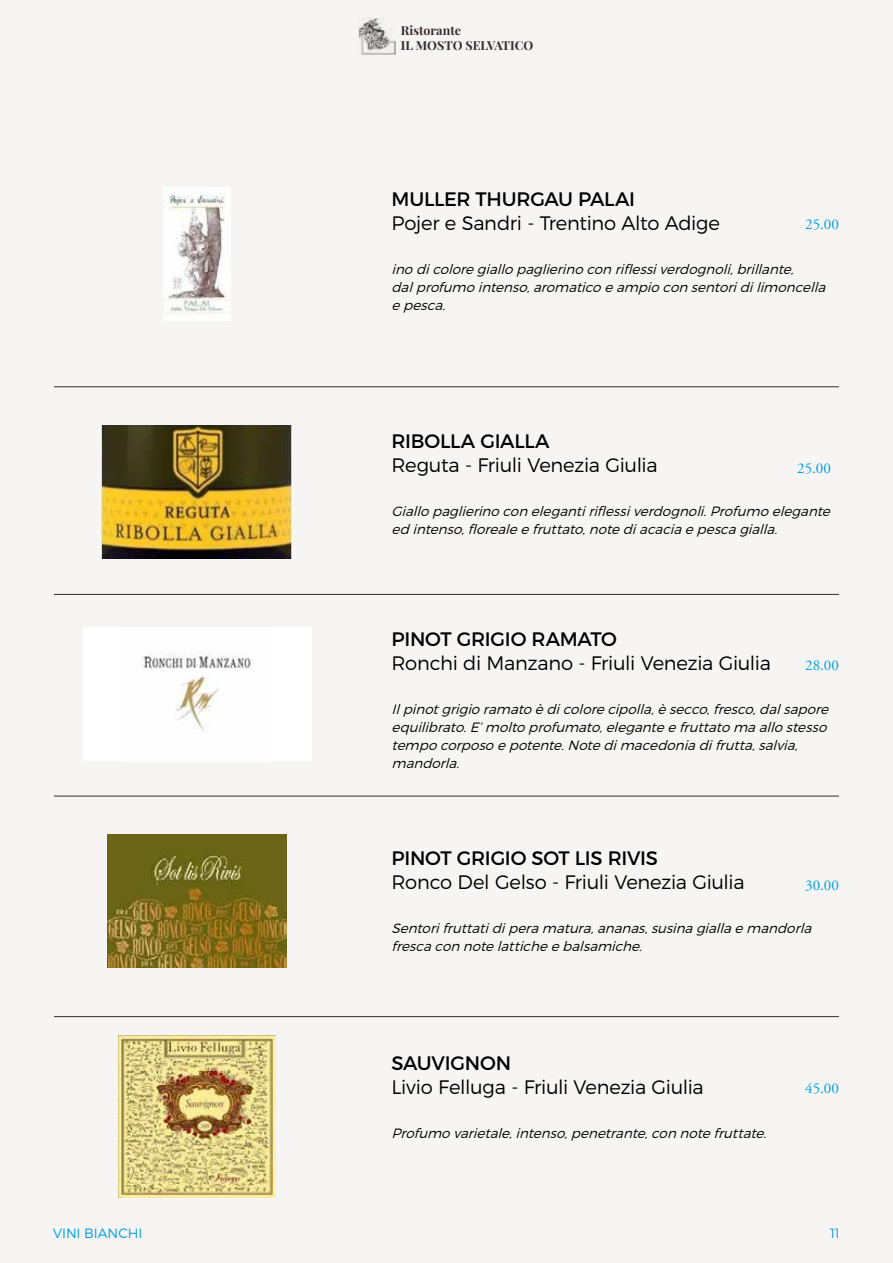
<style>
.page{position:relative;width:893px;height:1263px;background:#f6f5f4}
.page>*{position:absolute;margin:0;border:0;box-sizing:border-box;transform-origin:0 0}
.t1{font:300 19.5px "Montserrat";letter-spacing:-.02em;color:#000}
.t2{font:19.5px "Montserrat";letter-spacing:-.015em;color:#000}
.t3{font:15px "Adobe Garamond Pro";color:#009fe3}
.t4{font:italic 300 13.5px/18px "Montserrat";letter-spacing:.015em;color:#000}
.t5{font:300 13.5px "Montserrat";letter-spacing:-.005em;color:#009fe3}
.t6{font:700 12.45px/14.9px "Playfair Display";color:#372c2e}
</style>
<div class="page">
<img style="left:359px;top:18px;width:37px;height:36px">
<hr style="left:54px;top:386px;width:785px;height:1px;background:#372c2e">
<hr style="left:54px;top:594px;width:785px;height:1px;background:#372c2e">
<hr style="left:54px;top:796px;width:785px;height:1px;background:#372c2e">
<hr style="left:54px;top:1016px;width:785px;height:1px;background:#372c2e">
<img style="left:102px;top:425px;width:190px;height:134px">
<img style="left:164px;top:187px;width:66px;height:125px">
<img style="left:107px;top:834px;width:180px;height:134px">
<img style="left:118px;top:1036px;width:158px;height:161px">
<div style="left:83px;top:627px;width:228px;height:134px;background:#fff"></div>
<img style="left:142px;top:651px;width:111px;height:80px">
<p class="t6" style="left:401px;top:22px;width:134px">Ristorante<br>IL MOSTO SELVATICO</p>
<h1 class="t2" style="left:392px;top:187px;width:245px">MULLER THURGAU PALAI</h1>
<h1 class="t1" style="left:392px;top:211px;width:330px">Pojer e Sandri - Trentino Alto Adige</h1>
<p class="t3" style="left:805px;top:215px;width:35px">25.00</p>
<p class="t4" style="left:391px;top:260px;width:439px">ino dicoloregiallo paglierino con riflessiverdognoli,brillante, dalprofumo intenso,aromatico eampio con sentoridilimoncella epesca.</p>
<h1 class="t2" style="left:392px;top:429px;width:160px">RIBOLLA GIALLA</h1>
<h1 class="t1" style="left:392px;top:454px;width:268px">Reguta - Friuli Venezia Giulia</h1>
<p class="t3" style="left:797px;top:459px;width:35px">25.00</p>
<p class="t4" style="left:391px;top:502px;width:444px">Giallo paglierino con elegantiriflessiverdognoli.Profumo elegante ed intenso,florealeefruttato,notediacaciaepescagialla.</p>
<h1 class="t2" style="left:392px;top:627px;width:227px">PINOT GRIGIO RAMATO</h1>
<h1 class="t1" style="left:392px;top:651px;width:381px">Ronchi di Manzano - Friuli Venezia Giulia</h1>
<p class="t3" style="left:805px;top:657px;width:35px">28.00</p>
<p class="t4" style="left:391px;top:700px;width:442px">Ilpinotgrigio ramato èdicolorecipolla,èsecco,fresco,dalsapore equilibrato.E’molto profumato,eleganteefruttato maallo stesso tempo corposo epotente.Notedimacedoniadifrutta,salvia, mandorla.</p>
<h1 class="t2" style="left:392px;top:846px;width:268px">PINOT GRIGIO SOT LIS RIVIS</h1>
<h1 class="t1" style="left:392px;top:871px;width:355px">Ronco Del Gelso - Friuli Venezia Giulia</h1>
<p class="t3" style="left:805px;top:876px;width:35px">30.00</p>
<p class="t4" style="left:391px;top:919px;width:425px">Sentorifruttatidiperamatura,ananas,susinagiallaemandorla frescacon notelatticheebalsamiche.</p>
<h1 class="t2" style="left:392px;top:1051px;width:121px">SAUVIGNON</h1>
<h1 class="t1" style="left:392px;top:1075px;width:314px">Livio Felluga - Friuli Venezia Giulia</h1>
<p class="t3" style="left:805px;top:1079px;width:35px">45.00</p>
<p class="t4" style="left:392px;top:1124px;width:380px">Profumo varietale,intenso,penetrante,con notefruttate.</p>
<p class="t5" style="left:53px;top:1225px;width:91px">VINI BIANCHI</p>
<p class="t5" style="left:830px;top:1225px;width:11px">11</p>
</div>
